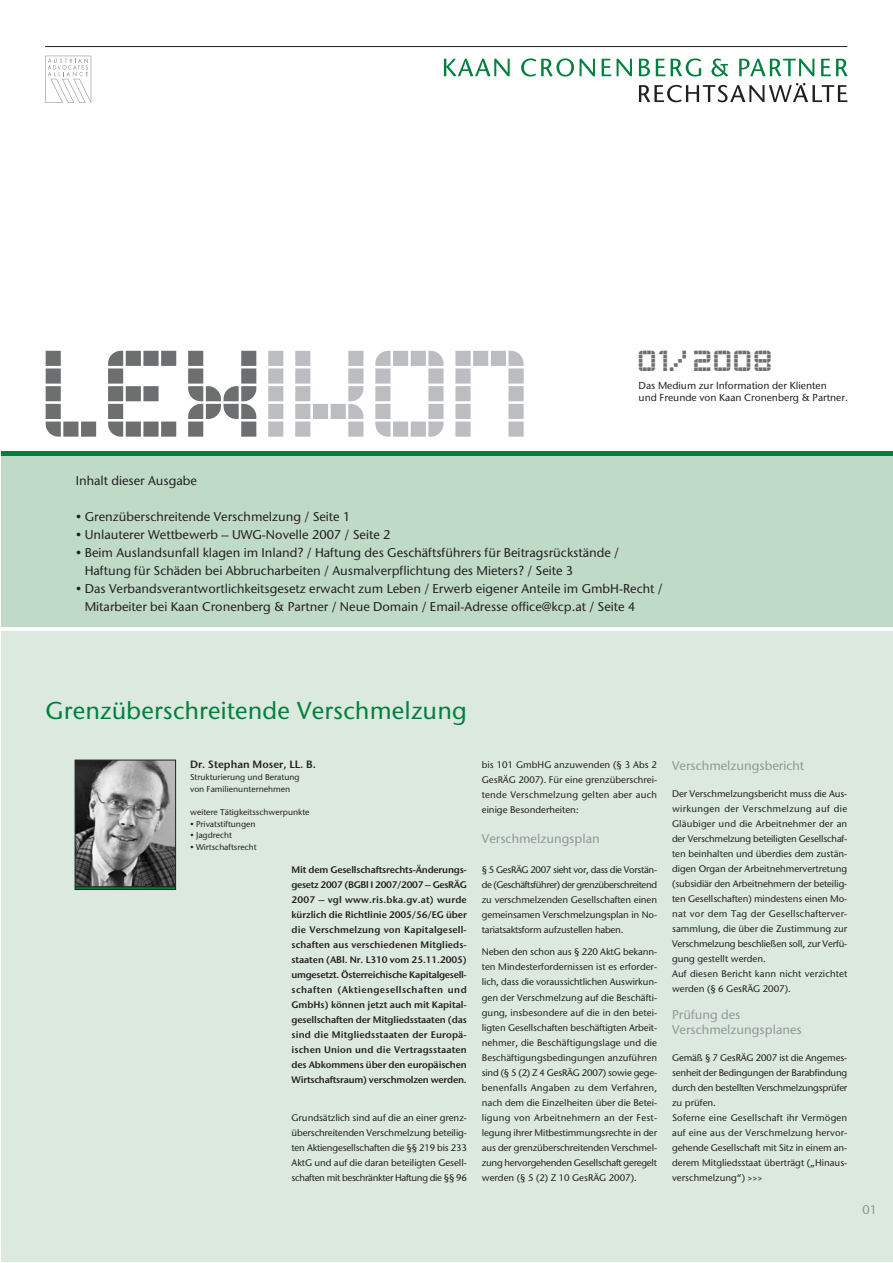
<style>
.page{position:relative;width:893px;height:1263px;background:#fff}
.page>*{position:absolute;margin:0;border:0;box-sizing:border-box;transform-origin:0 0}
.t1{font:38.1px "Astronaut";letter-spacing:.03em;color:#6d6e70}
.t2{font:500 24.3px "ITC Stone Sans";letter-spacing:.005em;color:#007f3d}
.t3{font:500 12.75px/18px "ITC Stone Sans";color:#231f20}
.t4{font:500 12.75px/15px "ITC Stone Sans";color:#939598}
.t5{font:10.65px "ITC Stone Sans Semi";color:#231f20}
.t6{font:500 10.2px/12px "ITC Stone Sans";color:#231f20}
.t7{font:500 9.6px/15px "ITC Stone Sans";letter-spacing:-.005em;color:#231f20;text-align:justify}
.t8{font:9.6px/15px "ITC Stone Sans Semi";letter-spacing:-.02em;color:#231f20;text-align:justify}
.t9{font:500 8.4px/11.7px "ITC Stone Sans";color:#231f20}
</style>
<div class="page">
<div style="left:1px;top:632px;width:891px;height:630px;background:#dbe9df"></div>
<img style="left:77px;top:762px;width:97px;height:125px">
<svg style="left:77px;top:887px;width:97px;height:1px"></svg>
<div style="left:75px;top:760px;width:101px;height:130px;border:1px solid #231f20"></div>
<div style="left:1px;top:456px;width:891px;height:171px;background:#c0dac8"></div>
<svg style="left:45px;top:56px;width:46px;height:47px"></svg>
<svg style="left:639px;top:83px;width:208px;height:19px"></svg>
<svg style="left:444px;top:58px;width:66px;height:19px"></svg>
<svg style="left:521px;top:58px;width:74px;height:19px"></svg>
<svg style="left:602px;top:59px;width:30px;height:17px"></svg>
<svg style="left:639px;top:59px;width:11px;height:17px"></svg>
<svg style="left:656px;top:58px;width:45px;height:19px"></svg>
<svg style="left:739px;top:59px;width:75px;height:18px"></svg>
<svg style="left:821px;top:59px;width:26px;height:18px"></svg>
<svg style="left:711px;top:58px;width:17px;height:18px"></svg>
<hr style="left:45px;top:46px;width:802px;height:1px;background:#231f20">
<div style="left:1px;top:451px;width:891px;height:5px;background:#007f3d"></div>
<svg style="left:268px;top:351px;width:256px;height:86px"></svg>
<svg style="left:46px;top:351px;width:210px;height:86px"></svg>
<h1 class="t1" style="left:636px;top:335px;width:136px">01/2008</h1>
<p class="t6" style="left:638px;top:381px;width:211px">Das Medium zur Information der Klienten<br>und Freunde von Kaan Cronenberg &amp; Partner.</p>
<h3 class="t3" style="left:76px;top:473px;width:123px">Inhalt dieser Ausgabe</h3>
<h3 class="t3" style="left:76px;top:509px;width:276px">• Grenzüberschreitende Verschmelzung / Seite 1</h3>
<h3 class="t3" style="left:76px;top:527px;width:316px">• Unlauterer Wettbewerb – UWG-Novelle 2007 / Seite 2</h3>
<h3 class="t3" style="left:85px;top:545px;width:536px;text-indent:-9px">• Beim Auslandsunfall klagen im Inland? / Haftung des Geschäftsführers für Beitragsrückstände /<br>Haftung für Schäden bei Abbrucharbeiten / Ausmalverpflichtung des Mieters? / Seite 3</h3>
<h3 class="t3" style="left:85px;top:581px;width:579px;text-indent:-9px">• Das Verbandsverantwortlichkeitsgesetz erwacht zum Leben / Erwerb eigener Anteile im GmbH-Recht /<br>Mitarbeiter bei Kaan Cronenberg &amp; Partner / Neue Domain / Email-Adresse office@kcp.at / Seite 4</h3>
<h2 class="t2" style="left:46px;top:701px;width:423px">Grenzüberschreitende Verschmelzung</h2>
<p class="t5" style="left:190px;top:761px;width:127px">Dr. Stephan Moser, LL. B.</p>
<p class="t9" style="left:190px;top:772px;width:111px">Strukturierung und Beratung von Familienunternehmen</p>
<p class="t9" style="left:190px;top:807px;width:121px">weitere Tätigkeitsschwerpunkte</p>
<p class="t9" style="left:190px;top:819px;width:67px">• Privatstiftungen</p>
<p class="t9" style="left:190px;top:830px;width:43px">• Jagdrecht</p>
<p class="t9" style="left:190px;top:842px;width:68px">• Wirtschaftsrecht</p>
<p class="t8" style="left:292px;top:863px;width:177px">Mit dem Gesellschaftsrechts-Änderungs&shy;gesetz 2007 (BGBl I 2007/2007 – GesRÄG 2007 – vgl www.ris.bka.gv.at) wurde kürzlich die Richtlinie 2005/56/EG über die Verschmelzung von Kapitalgesell&shy;schaften aus verschiedenen Mitglieds&shy;staaten (ABl. Nr. L310 vom 25.11.2005) umgesetzt. Österreichische Kapitalgesell&shy;schaften (Aktiengesellschaften und GmbHs) können jetzt auch mit Kapital&shy;gesellschaften der Mitgliedsstaaten (das sind die Mitgliedsstaaten der Europä&shy;ischen Union und die Vertragsstaaten des Abkommens über den europäischen Wirtschaftsraum) verschmolzen werden.</p>
<p class="t7" style="left:292px;top:1111px;width:177px">Grundsätzlich sind auf die an einer grenz&shy;überschreitenden Verschmelzung beteilig&shy;ten Aktiengesellschaften die §§ 219 bis 233<br>AktG und auf die daran beteiligten Gesell&shy;schaften mit beschränkter Haftung die §§ 96</p>
<p class="t7" style="left:482px;top:758px;width:177px">bis 101 GmbHG anzuwenden (§ 3 Abs 2<br>GesRÄG 2007). Für eine grenzüberschrei&shy;tende Verschmelzung gelten aber auch einige Besonderheiten:</p>
<h3 class="t4" style="left:482px;top:832px;width:119px">Verschmelzungsplan</h3>
<p class="t7" style="left:482px;top:863px;width:177px">§ 5 GesRÄG 2007 sieht vor, dass die Vorstän&shy;de (Geschäftsführer) der grenzüberschreitend zu verschmelzenden Gesellschaften einen gemeinsamen Verschmelzungsplan in No&shy;tariatsaktsform aufzustellen haben.</p>
<p class="t7" style="left:482px;top:946px;width:177px">Neben den schon aus § 220 AktG bekann&shy;ten Mindesterfordernissen ist es erforder&shy;lich, dass die voraussichtlichen Auswirkun&shy;gen der Verschmelzung auf die Beschäfti&shy;gung, insbesondere auf die in den betei&shy;ligten Gesellschaften beschäftigten Arbeit&shy;nehmer, die Beschäftigungslage und die Beschäftigungsbedingungen anzuführen sind (§ 5 (2) Z 4 GesRÄG 2007) sowie gege&shy;benenfalls Angaben zu dem Verfahren, nach dem die Einzelheiten über die Betei&shy;ligung von Arbeitnehmern an der Fest&shy;legung ihrer Mitbestimmungsrechte in der aus der grenzüberschreitenden Verschmel&shy;zung hervorgehenden Gesellschaft geregelt werden (§ 5 (2) Z 10 GesRÄG 2007).</p>
<h3 class="t4" style="left:672px;top:759px;width:134px">Verschmelzungsbericht</h3>
<p class="t7" style="left:672px;top:787px;width:177px;text-align:left">Der Verschmelzungsbericht muss die Aus&shy;wirkungen der Verschmelzung auf die Gläubiger und die Arbeitnehmer der an der Verschmelzung beteiligten Gesellschaf&shy;ten beinhalten und überdies dem zustän&shy;digen Organ der Arbeitnehmervertretung (subsidiär den Arbeitnehmern der beteilig&shy;ten Gesellschaften) mindestens einen Mo&shy;nat vor dem Tag der Gesellschafterver&shy;sammlung, die über die Zustimmung zur Verschmelzung beschließen soll, zur Verfü&shy;gung gestellt werden.<br>Auf diesen Bericht kann nicht verzichtet werden (§ 6 GesRÄG 2007).</p>
<h3 class="t4" style="left:672px;top:1008px;width:131px">Prüfung des<br>Verschmelzungsplanes</h3>
<p class="t7" style="left:672px;top:1051px;width:177px;text-align:left">Gemäß § 7 GesRÄG 2007 ist die Angemes&shy;senheit der Bedingungen der Barabfindung durch den bestellten Verschmelzungsprüfer zu prüfen.<br>Soferne eine Gesellschaft ihr Vermögen auf eine aus der Verschmelzung hervor&shy;gehende Gesellschaft mit Sitz in einem an&shy;derem Mitgliedsstaat überträgt („Hinaus&shy;verschmelzung“) &gt;&gt;&gt;</p>
<h3 class="t4" style="left:862px;top:1203px;width:16px">01</h3>
</div>
